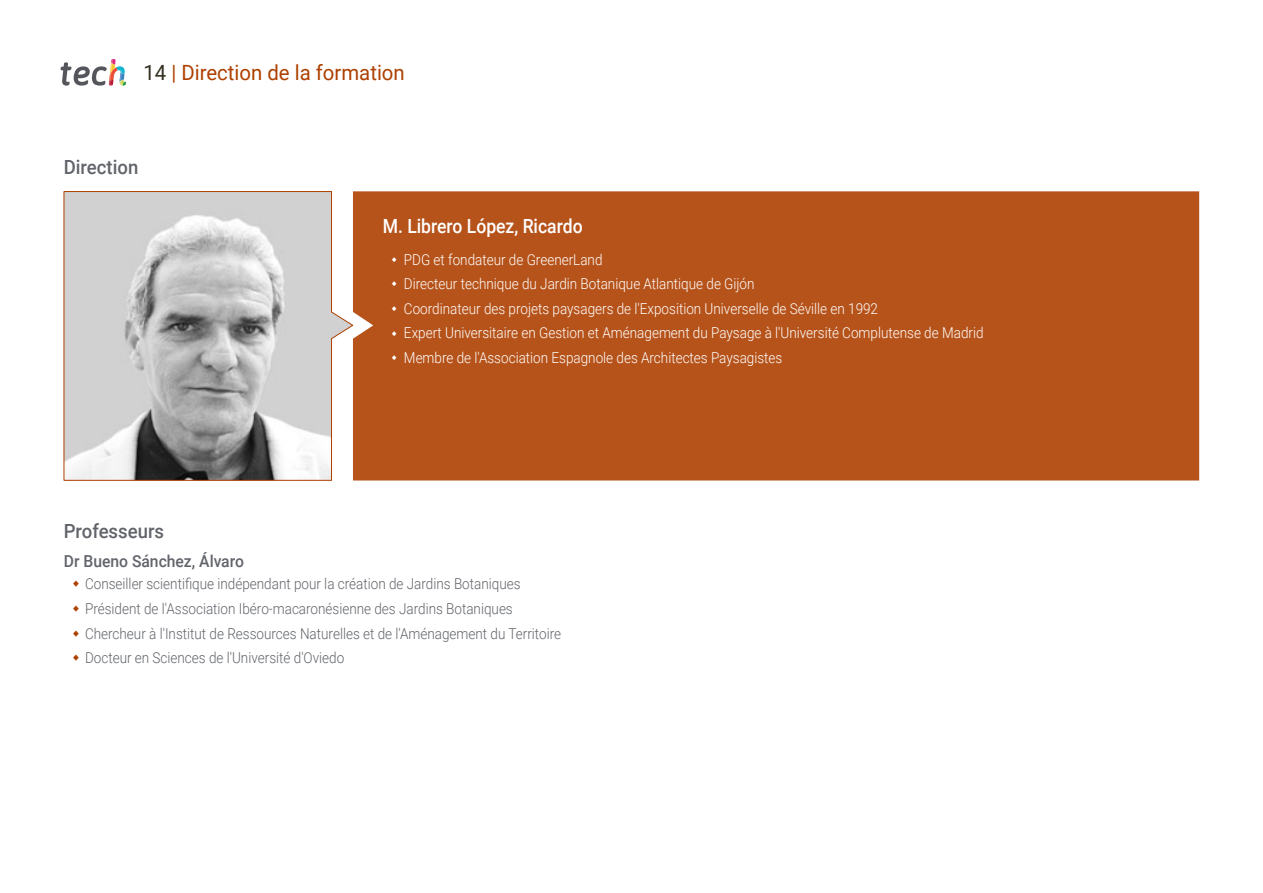
<style>
.page{position:relative;width:1263px;height:893px;background:#fff}
.page>*{position:absolute;margin:0;border:0;box-sizing:border-box;transform-origin:0 0}
.t1{font:21px "Roboto";color:#ae4000}
.t2{font:500 19.5px "Roboto";color:#fff;scale:.9 1}
.t3{font:500 19.5px "Roboto";color:#61646a;scale:.95 1}
.t4{font:500 16.5px "Roboto";color:#61646a;scale:.95 1}
.t5{font:300 15px/24.6px "Roboto";color:#fff;scale:.9 1}
.t6{font:300 15px/24.6px "Roboto";color:#61646a;scale:.9 1}
.s1{color:#312e20}
</style>
<div class="page">
<svg style="left:61px;top:59px;width:65px;height:27px"></svg>
<div style="left:353px;top:191px;width:846px;height:289px;background:#b6531a"></div>
<svg style="left:64px;top:191px;width:289px;height:290px;background:#c4c3c2"></svg>
<svg style="left:392px;top:257px;width:5px;height:5px"></svg>
<svg style="left:392px;top:281px;width:5px;height:5px"></svg>
<svg style="left:392px;top:306px;width:5px;height:5px"></svg>
<svg style="left:392px;top:331px;width:5px;height:5px"></svg>
<svg style="left:392px;top:355px;width:5px;height:5px"></svg>
<h1 class="t1" style="left:144px;top:57px;width:263px"><span class="s1">14</span> | Direction de la formation</h1>
<h2 class="t3" style="left:64px;top:154px;width:80px">Direction</h2>
<h2 class="t2" style="left:383px;top:212px;width:224px">M. Librero López, Ricardo</h2>
<p class="t5" style="left:404px;top:246px;width:645px">PDG et fondateur de GreenerLand<br>Directeur technique du Jardin Botanique Atlantique de Gijón<br>Coordinateur des projets paysagers de l'Exposition Universelle de Séville en 1992<br>Expert Universitaire en Gestion et Aménagement du Paysage à l'Université Complutense de Madrid Membre de l'Association Espagnole des Architectes Paysagistes</p>
<h2 class="t3" style="left:64px;top:517px;width:107px">Professeurs</h2>
<p class="t4" style="left:64px;top:550px;width:191px">Dr Bueno Sánchez, Álvaro</p>
<p class="t6" style="left:85px;top:571px;width:530px">Conseiller scientifique indépendant pour la création de Jardins Botaniques Président de l'Association Ibéro-macaronésienne des Jardins Botaniques Chercheur à l'Institut de Ressources Naturelles et de l'Aménagement du Territoire Docteur en Sciences de l'Université d'Oviedo</p>
</div>
